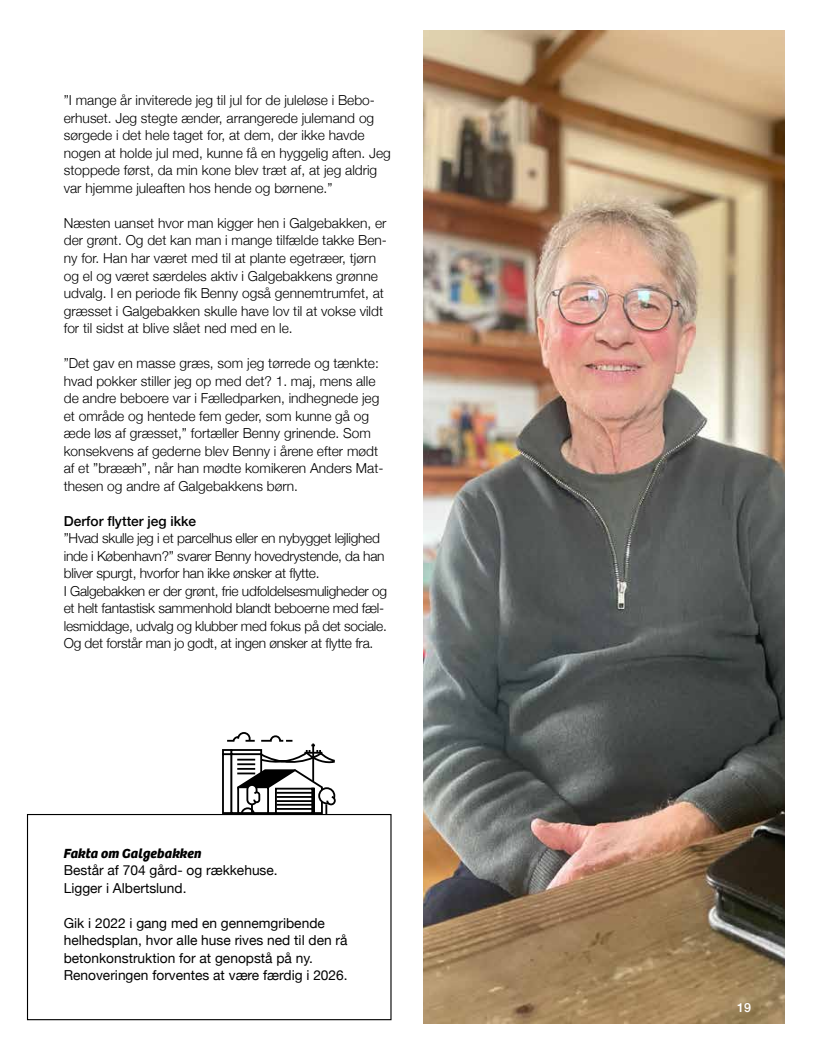
<style>
.page{position:relative;width:815px;height:1054px;background:#fff}
.page>*{position:absolute;margin:0;border:0;box-sizing:border-box;transform-origin:0 0}
.t1{font:300 13.75px/17.5px "Helvetica Neue";color:#000}
.t2{font:300 13.75px/17.5px "Helvetica Neue";letter-spacing:-.02em;color:#000}
.t3{font:13.75px/17.5px "Helvetica Neue";color:#000}
.t4{font:500 13.75px "Helvetica Neue";color:#000}
.t5{font:italic 700 13.75px "Bree";color:#000}
.t6{font:500 12.5px "Helvetica Neue";color:#fff}
</style>
<div class="page">
<img style="left:423px;top:30px;width:362px;height:994px">
<div style="left:27px;top:814px;width:365px;height:206px;border:1px solid #000"></div>
<div style="left:222px;top:753px;width:10px;height:61px;border:2px solid #000"></div>
<div style="left:222px;top:749px;width:10px;height:6px;border:2px solid #000"></div>
<svg style="left:223px;top:732px;width:114px;height:83px"></svg>
<p class="t1" style="left:64px;top:91px;width:329px">”I mange år inviterede jeg til jul for de juleløse i Bebo&shy;erhuset. Jeg stegte ænder, arrangerede julemand og sørgede i det hele taget for, at dem, der ikke havde nogen at holde jul med, kunne få en hyggelig aften. Jeg stoppede først, da min kone blev træt af, at jeg aldrig var hjemme juleaften hos hende og børnene.”</p>
<p class="t1" style="left:64px;top:213px;width:325px">Næsten uanset hvor man kigger hen i Galgebakken, er der grønt. Og det kan man i mange tilfælde takke Ben&shy;ny for. Han har været med til at plante egetræer, tjørn og el og været særdeles aktiv i Galgebakkens grønne udvalg. I en periode fik Benny også gennemtrumfet, at græsset i Galgebakken skulle have lov til at vokse vildt for til sidst at blive slået ned med en le.</p>
<p class="t1" style="left:64px;top:353px;width:321px">”Det gav en masse græs, som jeg tørrede og tænkte: hvad pokker stiller jeg op med det? 1. maj, mens alle de andre beboere var i Fælledparken, indhegnede jeg et område og hentede fem geder, som kunne gå og æde løs af græsset,” fortæller Benny grinende. Som konsekvens af gederne blev Benny i årene efter mødt af et ”brææh”, når han mødte komikeren Anders Mat&shy;thesen og andre af Galgebakkens børn.</p>
<p class="t4" style="left:64px;top:510px;width:134px">Derfor flytter jeg ikke</p>
<p class="t2" style="left:64px;top:528px;width:325px">”Hvad skulle jeg i et parcelhus eller en nybygget lejlighed inde i København?” svarer Benny hovedrystende, da han bliver spurgt, hvorfor han ikke ønsker at flytte.<br>I Galgebakken er der grønt, frie udfoldelsesmuligheder og et helt fantastisk sammenhold blandt beboerne med fæl&shy;lesmiddage, udvalg og klubber med fokus på det sociale.<br>Og det forstår man jo godt, at ingen ønsker at flytte fra.</p>
<p class="t5" style="left:64px;top:842px;width:139px">Fakta om Galgebakken</p>
<p class="t3" style="left:64px;top:862px;width:215px">Består af 704 gård- og rækkehuse.<br>Ligger i Albertslund.</p>
<p class="t3" style="left:64px;top:915px;width:285px">Gik i 2022 i gang med en gennemgribende helhedsplan, hvor alle huse rives ned til den rå betonkonstruktion for at genopstå på ny.<br>Renoveringen forventes at være færdig i 2026.</p>
<p class="t6" style="left:737px;top:998px;width:15px">19</p>
</div>
